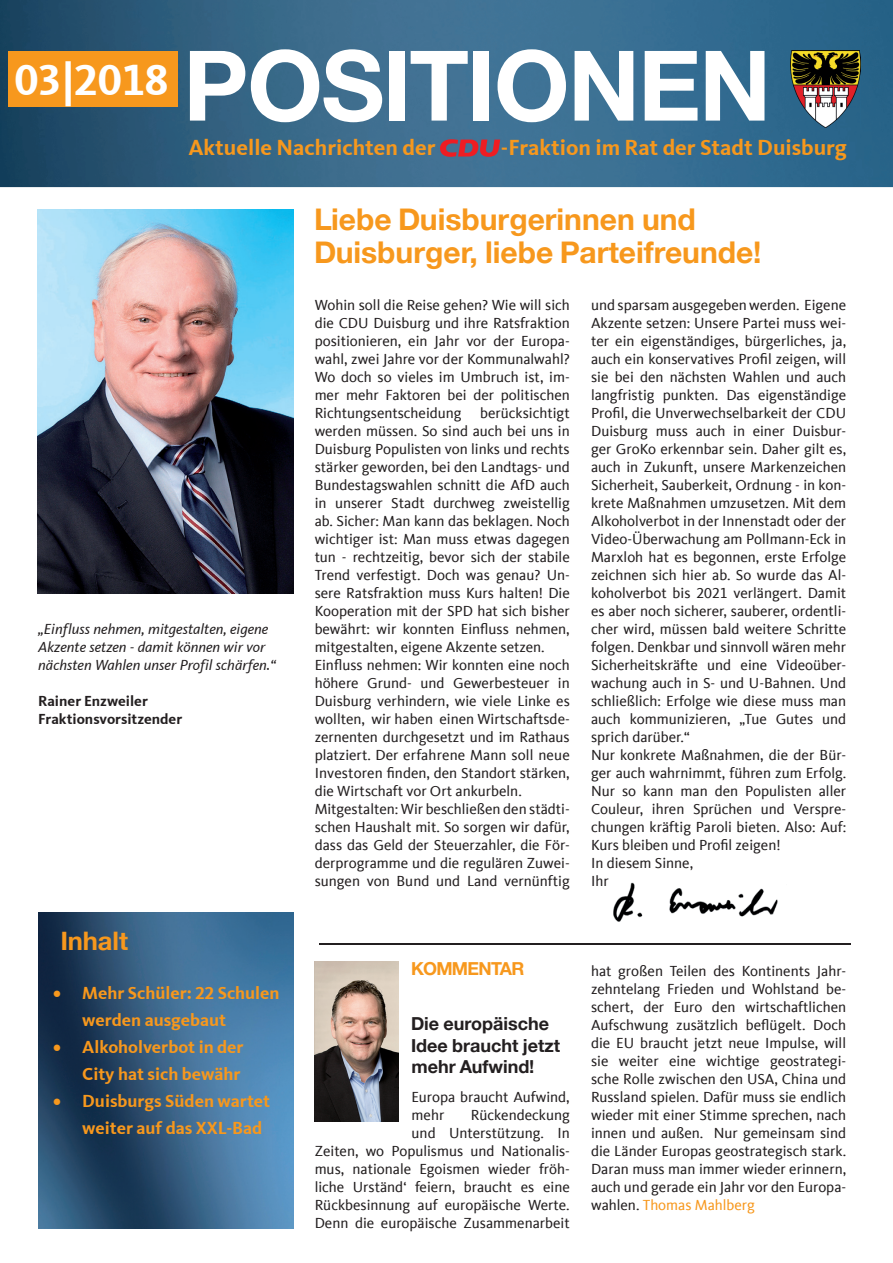
<style>
.page{position:relative;width:893px;height:1263px;background:#fff}
.page>*{position:absolute;margin:0;border:0;box-sizing:border-box;transform-origin:0 0}
.t1{font:700 97.5px "CDU Helvetica";letter-spacing:.02em;color:#fff}
.t2{font:700 45px "CDU Kievit Tab";color:#fff}
.t3{font:700 30px/33px "CDU Helvetica";color:#f7981d}
.t4{font:700 25.5px "CDU Helvetica";color:#f7981d}
.t5{font:700 22.5px "CDU Kievit Tab";color:#f7981d}
.t6{font:700 18px/27px "CDU Kievit Tab";color:#f7981d}
.t7{font:700 18px/21.6px "CDU Helvetica";color:#231f20}
.t8{font:700 18px "CDU Helvetica";color:#f7981d}
.t9{font:15px/18px "CDU Kievit Tab";color:#231f20}
.t10{font:italic 15px/18px "CDU Kievit Tab";color:#231f20}
.t11{font:700 15px/18px "CDU Kievit Tab";color:#231f20}
.s1{color:#f7981d}
</style>
<div class="page">
<img style="left:0;top:0;width:893px;height:187px">
<svg style="left:439px;top:139px;width:61px;height:18px"></svg>
<div style="left:8px;top:52px;width:169px;height:55px;background:#f7981d"></div>
<img style="left:790px;top:51px;width:70px;height:76px">
<img style="left:38px;top:912px;width:256px;height:317px">
<img style="left:38px;top:209px;width:255px;height:384px">
<hr style="left:319px;top:943px;width:531px;height:1px;background:#231f20">
<img style="left:613px;top:882px;width:165px;height:40px">
<img style="left:315px;top:961px;width:84px;height:160px">
<p class="t2" style="left:15px;top:54px;width:155px">03|2018</p>
<p class="t1" style="left:185px;top:26px;width:585px">POSITIONEN</p>
<p class="t5" style="left:188px;top:134px;width:249px">Aktuelle Nachrichten der</p>
<p class="t5" style="left:501px;top:134px;width:348px">-Fraktion im Rat der Stadt Duisburg</p>
<p class="t3" style="left:315px;top:202px;width:448px">Liebe Duisburgerinnen und<br>Duisburger, liebe Parteifreunde!</p>
<p class="t10" style="left:38px;top:620px;width:239px">„Einfluss nehmen, mitgestalten, eigene<br>Akzente setzen - damit können wir vor nächsten Wahlen unser Profil schärfen.“</p>
<p class="t11" style="left:38px;top:692px;width:145px">Rainer Enzweiler<br>Fraktionsvorsitzender</p>
<p class="t4" style="left:61px;top:925px;width:68px">Inhalt</p>
<p class="t6" style="left:82px;top:979px;width:199px;text-indent:-29px">• Mehr Schüler: 22 Schulen werden ausgebaut</p>
<p class="t6" style="left:53px;top:1033px;width:192px;text-align:right">• Alkoholverbot in der<br>City hat sich bewähr</p>
<p class="t6" style="left:82px;top:1087px;width:189px;text-indent:-29px">• Duisburgs Süden wartet weiter auf das XXL-Bad</p>
<p class="t9" style="left:315px;top:296px;width:257px">Wohin soll die Reise gehen? Wie will sich die CDU Duisburg und ihre Ratsfraktion positionieren, ein Jahr vor der Europa&shy;wahl, zwei Jahre vor der Kommunalwahl?<br>Wo doch so vieles im Umbruch ist, im&shy;mer mehr Faktoren bei der politischen Richtungsentscheidung berücksichtigt werden müssen. So sind auch bei uns in Duisburg Populisten von links und rechts stärker geworden, bei den Landtags- und Bundestagswahlen schnitt die AfD auch in unserer Stadt durchweg zweistellig ab. Sicher: Man kann das beklagen. Noch wichtiger ist: Man muss etwas dagegen tun - rechtzeitig, bevor sich der stabile Trend verfestigt. Doch was genau? Un&shy;sere Ratsfraktion muss Kurs halten! Die Kooperation mit der SPD hat sich bisher bewährt: wir konnten Einfluss nehmen, mitgestalten, eigene Akzente setzen.<br>Einfluss nehmen: Wir konnten eine noch höhere Grund- und Gewerbesteuer in Duisburg verhindern, wie viele Linke es wollten, wir haben einen Wirtschaftsde&shy;zernenten durchgesetzt und im Rathaus platziert. Der erfahrene Mann soll neue Investoren finden, den Standort stärken, die Wirtschaft vor Ort ankurbeln.<br>Mitgestalten: Wir beschließen den städti&shy;schen Haushalt mit. So sorgen wir dafür, dass das Geld der Steuerzahler, die För&shy;derprogramme und die regulären Zuwei&shy;sungen von Bund und Land vernünftig</p>
<p class="t9" style="left:591px;top:296px;width:257px">und sparsam ausgegeben werden. Eigene Akzente setzen: Unsere Partei muss wei&shy;ter ein eigenständiges, bürgerliches, ja, auch ein konservatives Profil zeigen, will sie bei den nächsten Wahlen und auch langfristig punkten. Das eigenständige Profil, die Unverwechselbarkeit der CDU Duisburg muss auch in einer Duisbur&shy;ger GroKo erkennbar sein. Daher gilt es, auch in Zukunft, unsere Markenzeichen Sicherheit, Sauberkeit, Ordnung - in kon&shy;krete Maßnahmen umzusetzen. Mit dem Alkoholverbot in der Innenstadt oder der Video-Überwachung am Pollmann-Eck in Marxloh hat es begonnen, erste Erfolge zeichnen sich hier ab. So wurde das Al&shy;koholverbot bis 2021 verlängert. Damit es aber noch sicherer, sauberer, ordentli&shy;cher wird, müssen bald weitere Schritte folgen. Denkbar und sinnvoll wären mehr Sicherheitskräfte und eine Videoüber&shy;wachung auch in S- und U-Bahnen. Und schließlich: Erfolge wie diese muss man auch kommunizieren, „Tue Gutes und sprich darüber.“<br>Nur konkrete Maßnahmen, die der Bür&shy;ger auch wahrnimmt, führen zum Erfolg.<br>Nur so kann man den Populisten aller Couleur, ihren Sprüchen und Verspre&shy;chungen kräftig Paroli bieten. Also: Auf:<br>Kurs bleiben und Profil zeigen!<br>In diesem Sinne,<br>Ihr</p>
<p class="t8" style="left:412px;top:957px;width:114px">KOMMENTAR</p>
<p class="t7" style="left:412px;top:1013px;width:150px">Die europäische<br>Idee braucht jetzt mehr Aufwind!</p>
<p class="t9" style="left:412px;top:1088px;width:160px">Europa braucht Aufwind, mehr</p>
<p class="t9" style="left:315px;top:1106px;width:257px;text-align:right">Rückendeckung<br>und Unterstützung. In<br>Zeiten, wo Populismus und Nationalis&shy;mus, nationale Egoismen wieder fröh&shy;liche Urständ‘ feiern, braucht es eine<br>Rückbesinnung auf europäische Werte.<br>Denn die europäische Zusammenarbeit</p>
<p class="t9" style="left:591px;top:962px;width:257px;text-align:justify">hat großen Teilen des Kontinents Jahr&shy;zehntelang Frieden und Wohlstand be&shy;schert, der Euro den wirtschaftlichen Aufschwung zusätzlich beflügelt. Doch die EU braucht jetzt neue Impulse, will sie weiter eine wichtige geostrategi&shy;sche Rolle zwischen den USA, China und Russland spielen. Dafür muss sie endlich wieder mit einer Stimme sprechen, nach innen und außen. Nur gemeinsam sind die Länder Europas geostrategisch stark.<br>Daran muss man immer wieder erinnern, auch und gerade ein Jahr vor den Europa&shy;wahlen. <span class="s1">Thomas Mahlberg</span></p>
</div>
